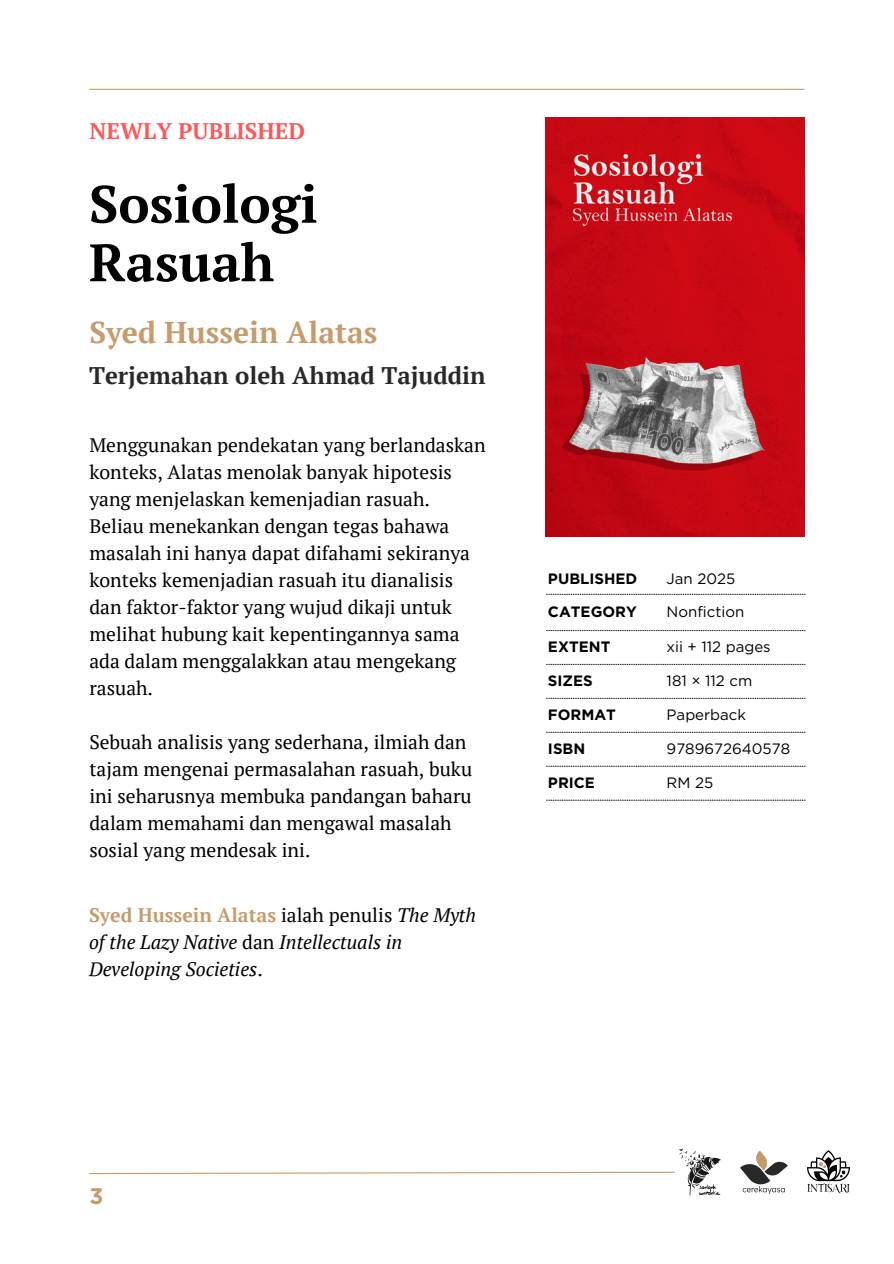
<style>
.page{position:relative;width:894px;height:1264px;background:#fff}
.page>*{position:absolute;margin:0;border:0;box-sizing:border-box;transform-origin:0 0}
.t1{font:700 52.5px/58.5px "PT Serif";color:#000}
.t2{font:700 30px "PT Serif";color:#c69c6d}
.t3{font:700 24px "PT Serif";color:#292929}
.t4{font:700 22.5px "PT Serif";color:#ff5757}
.t5{font:700 22.5px "Gotham";color:#c69c6d}
.t6{font:19.5px/27px "PT Serif";color:#000}
.t7{font:italic 19.5px/27px "PT Serif";color:#000}
.t8{font:15px "Gotham";color:#000}
.t9{font:700 15px "Gotham";color:#000}
.s1{font-weight:700;font-style:normal;color:#c69c6d}
.s2{font-style:normal}
</style>
<div class="page">
<hr style="left:89px;top:89px;width:715px;height:1px;background:#c69c6d">
<svg style="left:89px;top:1171px;width:585px;height:3px"></svg>
<img style="left:674px;top:1148px;width:47px;height:48px">
<img style="left:807px;top:1150px;width:43px;height:44px">
<img style="left:740px;top:1150px;width:47px;height:45px">
<svg style="left:546px;top:593px;width:259px;height:207px"></svg>
<img style="left:545px;top:118px;width:259px;height:418px">
<p class="t4" style="left:89px;top:116px;width:217px">NEWLY PUBLISHED</p>
<p class="t1" style="left:89px;top:174px;width:230px">Sosiologi<br>Rasuah</p>
<p class="t2" style="left:89px;top:311px;width:289px">Syed Hussein Alatas</p>
<p class="t3" style="left:89px;top:359px;width:398px">Terjemahan oleh Ahmad Tajuddin</p>
<p class="t6" style="left:89px;top:430px;width:398px">Menggunakan pendekatan yang berlandaskan konteks, Alatas menolak banyak hipotesis yang menjelaskan kemenjadian rasuah.<br>Beliau menekankan dengan tegas bahawa masalah ini hanya dapat difahami sekiranya konteks kemenjadian rasuah itu dianalisis dan faktor-faktor yang wujud dikaji untuk melihat hubung kait kepentingannya sama ada dalam menggalakkan atau mengekang rasuah.</p>
<p class="t6" style="left:89px;top:727px;width:384px">Sebuah analisis yang sederhana, ilmiah dan tajam mengenai permasalahan rasuah, buku ini seharusnya membuka pandangan baharu dalam memahami dan mengawal masalah sosial yang mendesak ini.</p>
<p class="t7" style="left:89px;top:901px;width:388px"><span class="s1">Syed Hussein Alatas</span> <span class="s2">ialah penulis</span> The Myth of the Lazy Native <span class="s2">dan</span> Intellectuals in<br>Developing Societies<span class="s2">.</span></p>
<p class="t9" style="left:548px;top:569px;width:91px">PUBLISHED</p>
<h3 class="t8" style="left:666px;top:569px;width:70px">Jan 2025</h3>
<h1 class="t9" style="left:548px;top:603px;width:90px">CATEGORY</h1>
<h2 class="t8" style="left:666px;top:603px;width:79px">Nonfiction</h2>
<h4 class="t9" style="left:548px;top:638px;width:64px">EXTENT</h4>
<p class="t8" style="left:666px;top:638px;width:106px">xii + 112 pages</p>
<p class="t9" style="left:548px;top:672px;width:46px">SIZES</p>
<p class="t8" style="left:666px;top:672px;width:87px">181 × 112 cm</p>
<p class="t9" style="left:548px;top:706px;width:69px">FORMAT</p>
<p class="t8" style="left:666px;top:706px;width:81px">Paperback</p>
<p class="t9" style="left:548px;top:739px;width:39px">ISBN</p>
<p class="t8" style="left:666px;top:739px;width:125px">9789672640578</p>
<p class="t9" style="left:548px;top:773px;width:49px">PRICE</p>
<p class="t8" style="left:666px;top:773px;width:48px">RM 25</p>
<p class="t5" style="left:89px;top:1181px;width:15px">3</p>
</div>
